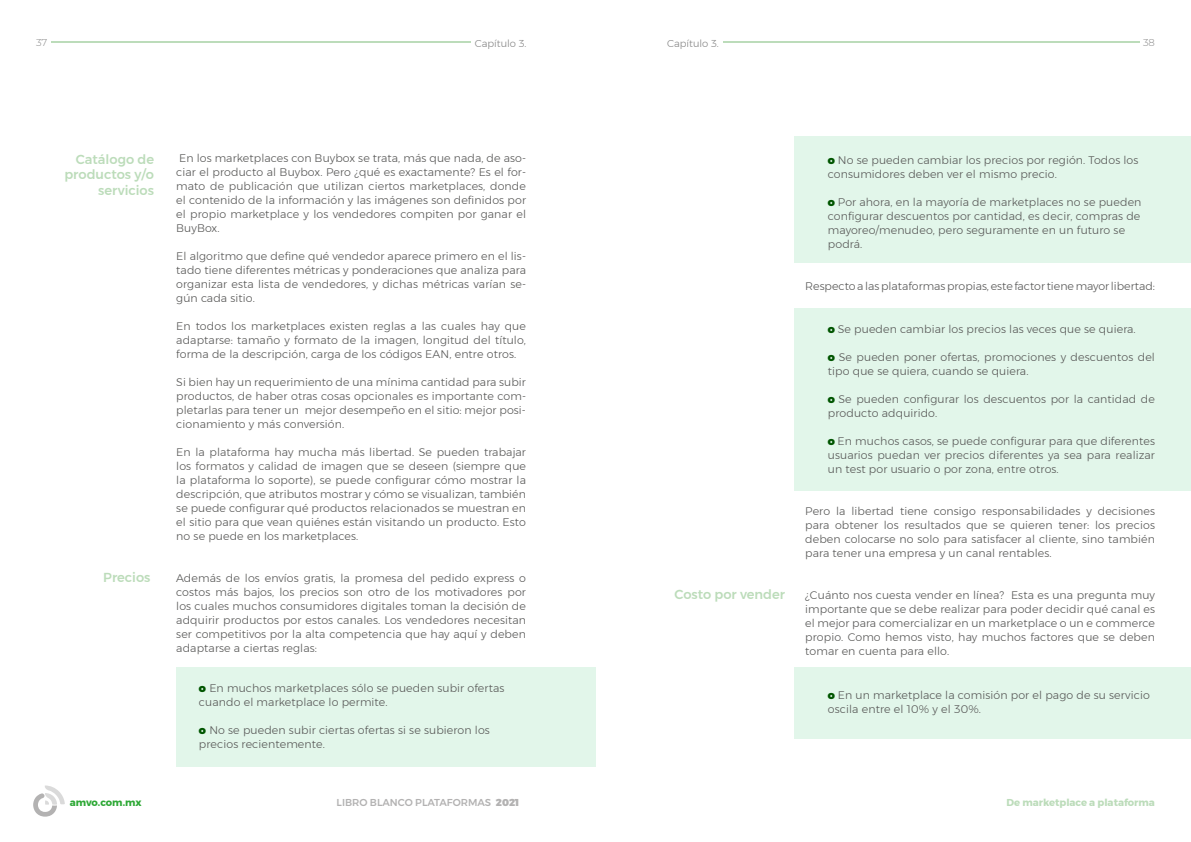
<style>
.page{position:relative;width:1191px;height:842px;background:#fff}
.page>*{position:absolute;margin:0;border:0;box-sizing:border-box;transform-origin:0 0}
.t1{font:500 13px/15.6px "Montserrat";color:#bcdcba;text-align:right}
.t2{font:300 11px/14px "Montserrat";letter-spacing:.01em;color:#575756;text-align:justify}
.t3{font:500 10px "Montserrat";color:#b3b2b2}
.t4{font:700 10px "Montserrat";color:#bcdcba}
.t5{font:300 10px "Montserrat";color:#878787}
.t6{font:700 10px "Montserrat";letter-spacing:-.005em;color:#2ea836}
.t7{font:300 10px "Montserrat Alternates";color:#878787}
.s1{font-weight:900;color:#050}
.s2{font-weight:900}
</style>
<div class="page">
<hr style="left:52px;top:42px;width:419px;height:1px;background:#bcdcba">
<hr style="left:723px;top:42px;width:416px;height:1px;background:#bcdcba">
<svg style="left:33px;top:785px;width:32px;height:32px"></svg>
<div style="left:176px;top:667px;width:419px;height:100px;background:#e2f6ea"></div>
<div style="left:794px;top:667px;width:397px;height:71px;background:#e2f6ea"></div>
<div style="left:794px;top:308px;width:397px;height:183px;background:#e2f6ea"></div>
<div style="left:794px;top:136px;width:397px;height:126px;background:#e2f6ea"></div>
<p class="t7" style="left:36px;top:35px;width:13px">37</p>
<p class="t7" style="left:1143px;top:35px;width:13px">38</p>
<p class="t5" style="left:475px;top:35px;width:53px">Capítulo 3.</p>
<p class="t5" style="left:667px;top:35px;width:53px">Capítulo 3.</p>
<p class="t1" style="left:64px;top:151px;width:91px">Catálogo de productos y/o servicios</p>
<p class="t1" style="left:103px;top:569px;width:49px">Precios</p>
<p class="t2" style="left:176px;top:151px;width:351px">En los marketplaces con Buybox se trata, más que nada, de aso&shy;ciar el producto al Buybox. Pero ¿qué es exactamente? Es el for&shy;mato de publicación que utilizan ciertos marketplaces, donde el contenido de la información y las imágenes son definidos por el propio marketplace y los vendedores compiten por ganar el BuyBox.</p>
<p class="t2" style="left:176px;top:249px;width:351px">El algoritmo que define qué vendedor aparece primero en el lis&shy;tado tiene diferentes métricas y ponderaciones que analiza para organizar esta lista de vendedores, y dichas métricas varían se&shy;gún cada sitio.</p>
<p class="t2" style="left:176px;top:319px;width:351px">En todos los marketplaces existen reglas a las cuales hay que adaptarse: tamaño y formato de la imagen, longitud del título, forma de la descripción, carga de los códigos EAN, entre otros.</p>
<p class="t2" style="left:176px;top:375px;width:351px">Si bien hay un requerimiento de una mínima cantidad para subir productos, de haber otras cosas opcionales es importante com&shy;pletarlas para tener un mejor desempeño en el sitio: mejor posi&shy;cionamiento y más conversión.</p>
<p class="t2" style="left:176px;top:445px;width:351px">En la plataforma hay mucha más libertad. Se pueden trabajar los formatos y calidad de imagen que se deseen (siempre que la plataforma lo soporte), se puede configurar cómo mostrar la descripción, que atributos mostrar y cómo se visualizan, también se puede configurar qué productos relacionados se muestran en el sitio para que vean quiénes están visitando un producto. Esto no se puede en los marketplaces.</p>
<p class="t2" style="left:176px;top:571px;width:351px">Además de los envíos gratis, la promesa del pedido express o costos más bajos, los precios son otro de los motivadores por los cuales muchos consumidores digitales toman la decisión de adquirir productos por estos canales. Los vendedores necesitan ser competitivos por la alta competencia que hay aquí y deben adaptarse a ciertas reglas:</p>
<p class="t2" style="left:199px;top:681px;width:307px"><span class="s1">o</span> En muchos marketplaces sólo se pueden subir ofertas cuando el marketplace lo permite.</p>
<p class="t2" style="left:199px;top:723px;width:292px"><span class="s1">o</span> No se pueden subir ciertas ofertas si se subieron los precios recientemente.</p>
<p class="t1" style="left:674px;top:587px;width:112px">Costo por vender</p>
<p class="t2" style="left:828px;top:152px;width:312px"><span class="s1">o</span> No se pueden cambiar los precios por región. Todos los consumidores deben ver el mismo precio.</p>
<p class="t2" style="left:828px;top:194px;width:315px;text-align:left"><span class="s1">o</span> Por ahora, en la mayoría de marketplaces no se pueden configurar descuentos por cantidad, es decir, compras de mayoreo/menudeo, pero seguramente en un futuro se podrá.</p>
<p class="t2" style="left:805px;top:278px;width:351px">Respecto a las plataformas propias, este factor tiene mayor libertad:</p>
<p class="t2" style="left:828px;top:322px;width:309px"><span class="s1">o</span> Se pueden cambiar los precios las veces que se quiera.</p>
<p class="t2" style="left:828px;top:350px;width:328px"><span class="s1">o</span> Se pueden poner ofertas, promociones y descuentos del tipo que se quiera, cuando se quiera.</p>
<p class="t2" style="left:828px;top:392px;width:328px"><span class="s1">o</span> Se pueden configurar los descuentos por la cantidad de producto adquirido.</p>
<p class="t2" style="left:828px;top:434px;width:328px"><span class="s1">o</span> En muchos casos, se puede configurar para que diferentes usuarios puedan ver precios diferentes ya sea para realizar un test por usuario o por zona, entre otros.</p>
<p class="t2" style="left:805px;top:504px;width:351px">Pero la libertad tiene consigo responsabilidades y decisiones para obtener los resultados que se quieren tener: los precios deben colocarse no solo para satisfacer al cliente, sino también para tener una empresa y un canal rentables.</p>
<p class="t2" style="left:805px;top:588px;width:351px">¿Cuánto nos cuesta vender en línea? Esta es una pregunta muy importante que se debe realizar para poder decidir qué canal es el mejor para comercializar en un marketplace o un e commerce propio. Como hemos visto, hay muchos factores que se deben tomar en cuenta para ello.</p>
<p class="t2" style="left:828px;top:688px;width:323px"><span class="s1">o</span> En un marketplace la comisión por el pago de su servicio oscila entre el 10% y el 30%.</p>
<p class="t6" style="left:70px;top:795px;width:73px">amvo.com.mx</p>
<p class="t3" style="left:336px;top:795px;width:184px">LIBRO BLANCO PLATAFORMAS <span class="s2">2021</span></p>
<p class="t4" style="left:1006px;top:795px;width:150px">De marketplace a plataforma</p>
</div>
